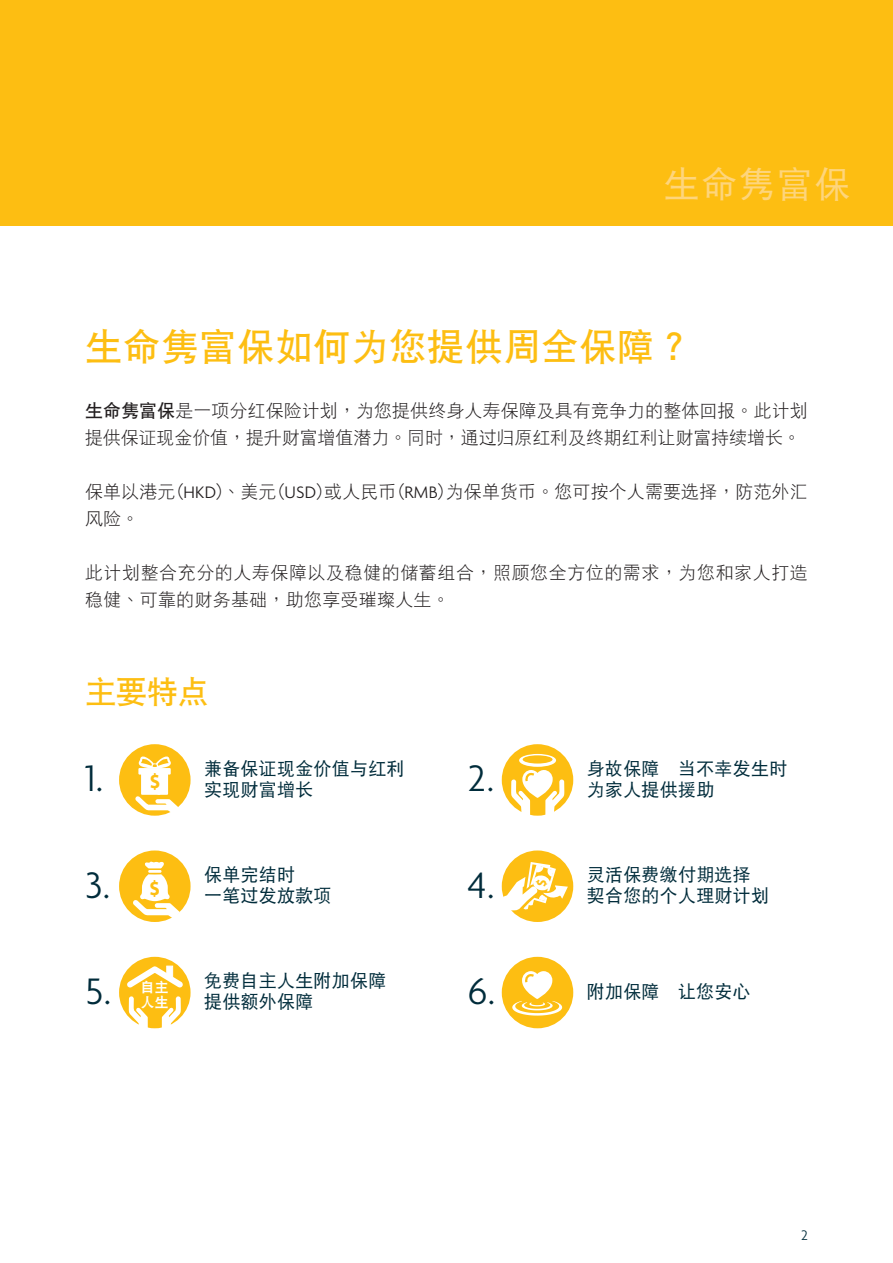
<style>
.page{position:relative;width:893px;height:1263px;background:#fff}
.page>*{position:absolute;margin:0;border:0;box-sizing:border-box;transform-origin:0 0}
.t1{font:300 39.9px "Agenda";color:#002c3b}
.t2{font:37.5px "DF Hei GB5 HK W7";letter-spacing:.015em;color:#fdbe12}
.t3{font:36px "DF Hei GB5 HK W5";letter-spacing:.045em;color:#fed57c}
._01_Heading_1{font:31.5px "DF Hei GB5 HK W7";color:#fdbe12}
.t4{font:700 20.25px "Agenda";color:#fdbe12}
.t5{font:18px/27px "DF Hei GB5 HK W3";letter-spacing:.005em;color:#231f20}
.t6{font:18px/21px "DF Hei GB5 HK W5";letter-spacing:.015em;color:#002c3b}
.t7{font:18px/27px "DF Hei GB5 HK W3";letter-spacing:.03em;color:#231f20}
.t8{font:300 15px "Agenda";color:#002c3b}
.t9{font:13.8px/15px "DF Hei GB5 HK W9";color:#fff}
.s1{font-family:"DF Hei GB5 HK W7"}
.s2{font-family:"Agenda";font-weight:300}
</style>
<div class="page">
<div style="left:0;top:0;width:893px;height:225px;background:#fdbe12"></div>
<div style="left:119px;top:850px;width:72px;height:72px;background:#fdbe12;border-radius:50%"></div>
<hr style="left:148px;top:870px;width:14px;height:3px;background:#fff">
<svg style="left:133px;top:874px;width:47px;height:45px"></svg>
<svg style="left:145px;top:861px;width:19px;height:7px"></svg>
<div style="left:502px;top:744px;width:71px;height:72px;background:#fdbe12;border-radius:50%"></div>
<svg style="left:511px;top:754px;width:53px;height:62px"></svg>
<div style="left:119px;top:744px;width:72px;height:72px;background:#fdbe12;border-radius:50%"></div>
<svg style="left:135px;top:756px;width:43px;height:57px"></svg>
<div style="left:502px;top:957px;width:71px;height:71px;background:#fdbe12;border-radius:50%"></div>
<svg style="left:512px;top:971px;width:50px;height:44px"></svg>
<div style="left:502px;top:850px;width:71px;height:72px;background:#fdbe12;border-radius:50%"></div>
<div style="left:119px;top:957px;width:72px;height:71px;background:#fdbe12;border-radius:50%"></div>
<svg style="left:122px;top:962px;width:66px;height:67px"></svg>
<svg style="left:503px;top:862px;width:69px;height:48px"></svg>
<p class="t3" style="left:664px;top:164px;width:188px">生命隽富保</p>
<p class="t2" style="left:85px;top:326px;width:609px">生命雋富保如何為您提供周全保障？</p>
<p class="t5" style="left:85px;top:397px;width:724px"><span class="s1">生命雋富保</span>是一項分紅保險計劃，為您提供終身人壽保障及具有競爭力的整體回報。此計劃提供保證現金價值，提升財富增值潛力。同時，通過歸原紅利及終期紅利讓財富持續增長。</p>
<p class="t5" style="left:85px;top:478px;width:724px">保單以港元(<span class="s2">HKD</span>)、美元(<span class="s2">USD</span>)或人民幣(<span class="s2">RMB</span>)為保單貨幣。您可按個人需要選擇，防範外匯風險。</p>
<p class="t7" style="left:85px;top:559px;width:724px">此計劃整合充分的人壽保障以及穩健的儲蓄組合，照顧您全方位的需求，為您和家人打造穩健、可靠的財務基礎，助您享受璀璨人生。</p>
<p class="_01_Heading_1" style="left:85px;top:674px;width:125px">主要特點</p>
<p class="t6" style="left:204px;top:757px;width:202px">兼備保證現金價值與紅利實現財富增長</p>
<p class="t1" style="left:85px;top:757px;width:20px">1.</p>
<p class="t1" style="left:468px;top:757px;width:28px">2.</p>
<p class="t4" style="left:150px;top:770px;width:11px">$</p>
<p class="t1" style="left:85px;top:863px;width:27px">3.</p>
<p class="t4" style="left:150px;top:877px;width:11px">$</p>
<p class="t1" style="left:85px;top:970px;width:28px">5.</p>
<p class="t9" style="left:141px;top:979px;width:29px">自主人生</p>
<p class="t6" style="left:204px;top:864px;width:129px">保單完結時<br>一筆過發放款項</p>
<p class="t6" style="left:204px;top:970px;width:184px">免費自主人生附加保障</p>
<p class="t6" style="left:204px;top:991px;width:111px">提供額外保障</p>
<p class="t1" style="left:468px;top:863px;width:28px">4.</p>
<p class="t1" style="left:468px;top:970px;width:29px">6.</p>
<p class="t6" style="left:587px;top:757px;width:202px">身故保障 當不幸發生時</p>
<p class="t6" style="left:587px;top:778px;width:129px">為家人提供援助</p>
<p class="t6" style="left:587px;top:864px;width:184px">靈活保費繳付期選擇契合您的個人理財計劃</p>
<p class="t6" style="left:587px;top:980px;width:165px">附加保障 讓您安心</p>
<p class="t8" style="left:801px;top:1227px;width:8px">2</p>
</div>
